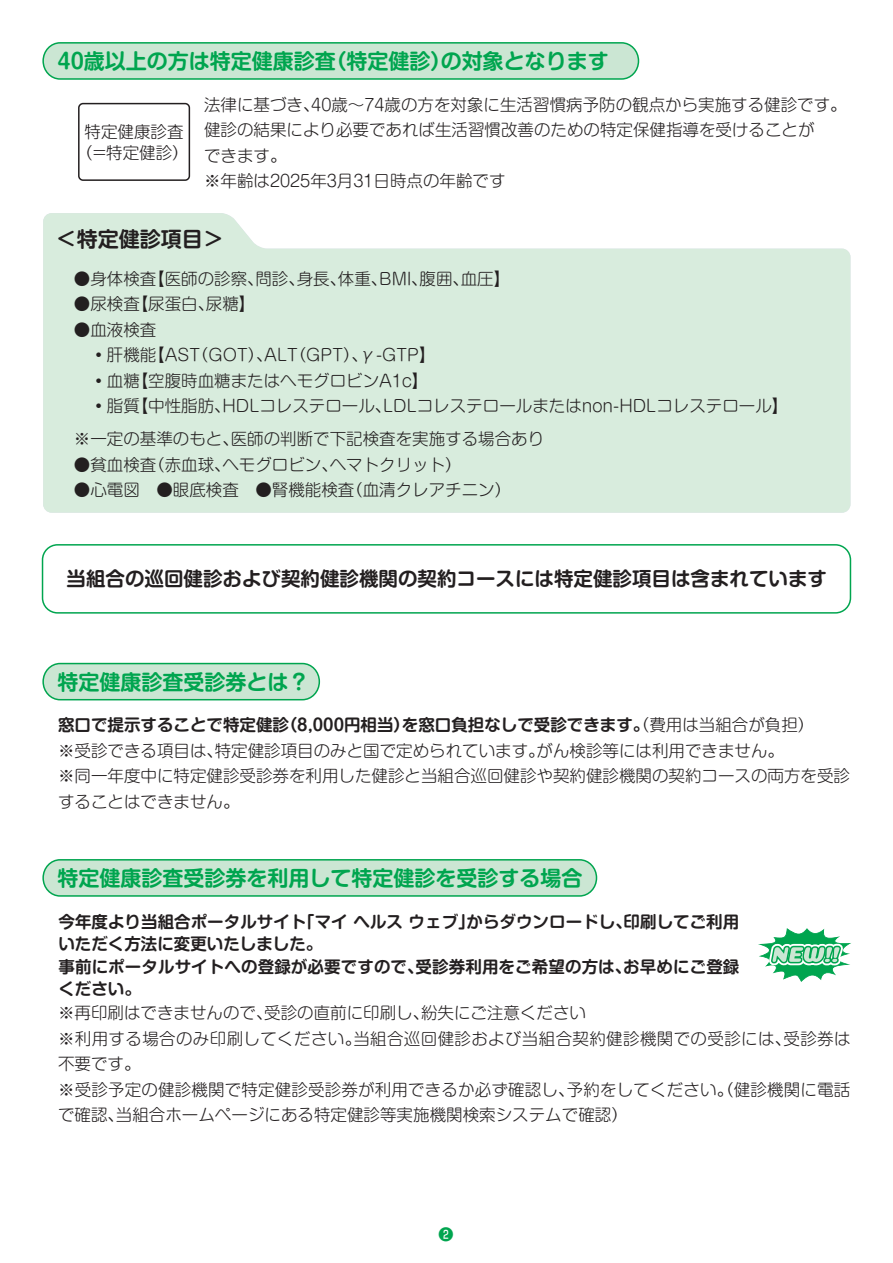
<style>
.page{position:relative;width:893px;height:1263px;background:#fff}
.page>*{position:absolute;margin:0;border:0;box-sizing:border-box;transform-origin:0 0}
.t1{font:700 21px "Shin M Go Pro De";color:#00a54f}
.t2{font:700 21px "Shin M Go Pro De";color:#231f20}
.t3{font:700 19.5px "Shin M Go Pro De";color:#231f20}
.t4{font:300 16.5px/25.5px "Shin M Go Pro";color:#231f20}
.t5{font:700 16.5px/22.5px "Shin M Go Pro De";color:#231f20}
.t6{font:500 15px "Shin Go Pro";color:#00a54f}
.s1{font-family:"Shin M Go Pro";font-weight:300}
</style>
<div class="page">
<div style="left:43px;top:43px;width:595px;height:36px;background:#cbe6d3;border-radius:17px"></div>
<div style="left:42px;top:42px;width:597px;height:38px;border:2px solid #00a54f;border-radius:17px"></div>
<div style="left:43px;top:860px;width:553px;height:36px;background:#cbe6d3;border-radius:17px"></div>
<div style="left:42px;top:859px;width:555px;height:38px;border:2px solid #00a54f;border-radius:17px"></div>
<div style="left:43px;top:663px;width:276px;height:37px;background:#cbe6d3;border-radius:17px"></div>
<div style="left:42px;top:663px;width:278px;height:37px;border:2px solid #00a54f;border-radius:17px"></div>
<div style="left:78px;top:103px;width:112px;height:78px;border:2px solid #231f20;border-radius:4px"></div>
<svg style="left:43px;top:213px;width:807px;height:300px;background:#dbede0"></svg>
<div style="left:42px;top:544px;width:809px;height:70px;border:2px solid #00a54f;border-radius:15px"></div>
<svg style="left:758px;top:928px;width:93px;height:54px"></svg>
<p class="t1" style="left:57px;top:44px;width:553px">40歳以上の方は特定健康診査（特定健診）の対象となります</p>
<p class="t4" style="left:76px;top:119px;width:114px;line-height:21px;text-align:center">特定健康診査（=特定健診）</p>
<p class="t4" style="left:204px;top:90px;width:644px">法律に基づき、40歳～74歳の方を対象に生活習慣病予防の観点から実施する健診です。健診の結果により必要であれば生活習慣改善のための特定保健指導を受けることが<br>できます。<br>※年齢は2025年3月31日時点の年齢です</p>
<p class="t2" style="left:56px;top:222px;width:169px">＜特定健診項目＞</p>
<p class="t4" style="left:74px;top:264px;width:438px">●身体検査【医師の診察、問診、身長、体重、BMI、腹囲、血圧】</p>
<p class="t4" style="left:74px;top:289px;width:183px">●尿検査【尿蛋白、尿糖】</p>
<p class="t4" style="left:74px;top:315px;width:716px">●血液検査<br>　•肝機能【AST（GOT）、ALT（GPT）、γ-GTP】<br>　•血糖【空腹時血糖またはヘモグロビンA1c】<br>　•脂質【中性脂肪、HDLコレステロール、LDLコレステロールまたはnon-HDLコレステロール】</p>
<p class="t4" style="left:74px;top:424px;width:472px">※一定の基準のもと、医師の判断で下記検査を実施する場合あり</p>
<p class="t4" style="left:74px;top:450px;width:398px">●貧血検査（赤血球、ヘモグロビン、ヘマトクリット）　</p>
<p class="t4" style="left:74px;top:475px;width:439px">●心電図　●眼底検査　●腎機能検査（血清クレアチニン）</p>
<p class="t3" style="left:67px;top:563px;width:762px">当組合の巡回健診および契約健診機関の契約コースには特定健診項目は含まれています</p>
<p class="t1" style="left:57px;top:665px;width:254px">特定健康診査受診券とは？</p>
<p class="t5" style="left:58px;top:712px;width:758px">窓口で提示することで特定健診（8,000円相当）を窓口負担なしで受診できます。<span class="s1">（費用は当組合が負担）</span></p>
<p class="t4" style="left:58px;top:736px;width:794px">※受診できる項目は、特定健診項目のみと国で定められています。がん検診等には利用できません。<br>※同一年度中に特定健診受診券を利用した健診と当組合巡回健診や契約健診機関の契約コースの両方を受診することはできません。</p>
<p class="t1" style="left:57px;top:861px;width:526px">特定健康診査受診券を利用して特定健診を受診する場合</p>
<p class="t5" style="left:58px;top:908px;width:682px">今年度より当組合ポータルサイト「マイ ヘルス ウェブ」からダウンロードし、印刷してご利用いただく方法に変更いたしました。<br>事前にポータルサイトへの登録が必要ですので、受診券利用をご希望の方は、お早めにご登録ください。</p>
<p class="t4" style="left:58px;top:998px;width:794px">※再印刷はできませんので、受診の直前に印刷し、紛失にご注意ください<br>※利用する場合のみ印刷してください。当組合巡回健診および当組合契約健診機関での受診には、受診券は不要です。<br>※受診予定の健診機関で特定健診受診券が利用できるか必ず確認し、予約をしてください。（健診機関に電話で確認、当組合ホームページにある特定健診等実施機関検索システムで確認）</p>
<p class="t6" style="left:438px;top:1222px;width:16px">❷</p>
</div>
